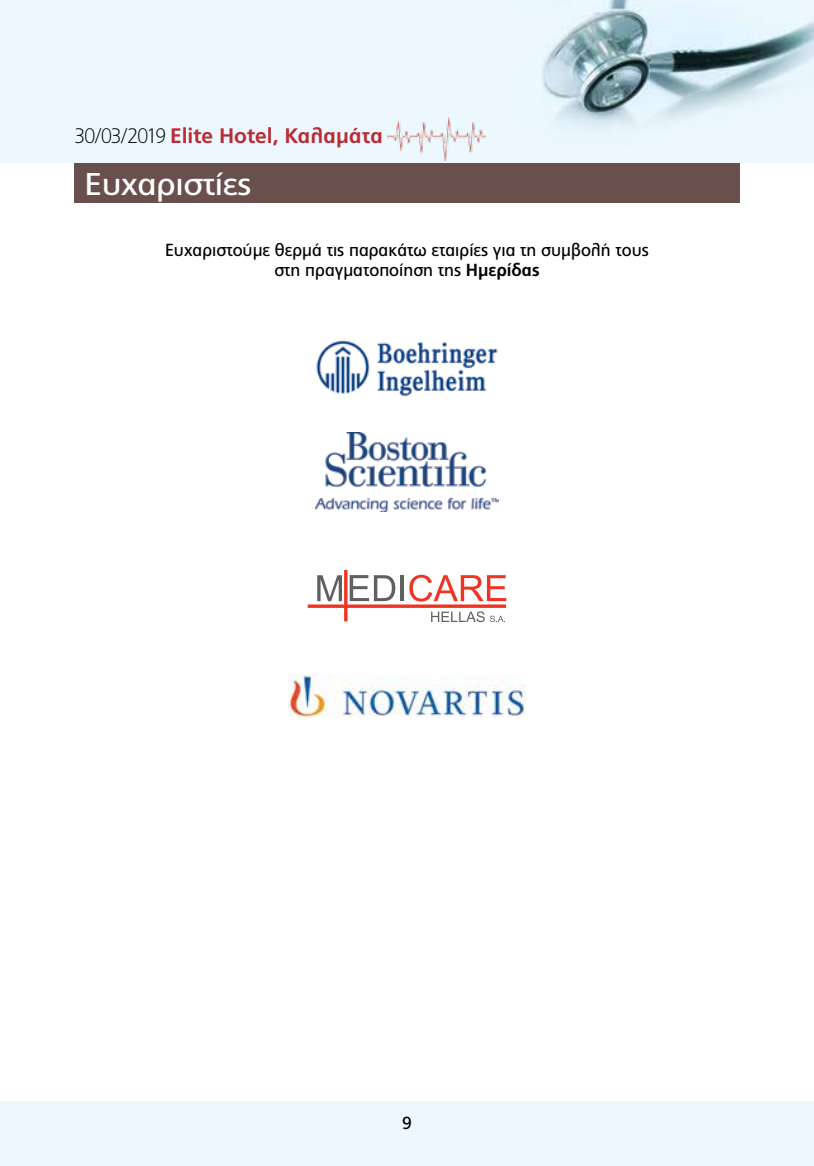
<style>
.page{position:relative;width:814px;height:1166px;background:#fff}
.page>*{position:absolute;margin:0;border:0;box-sizing:border-box;transform-origin:0 0}
.t1{font:31.5px "PF Catalog";letter-spacing:-.01em;color:#fff;scale:1.06 1}
.t2{font:700 21px "PF Catalog";letter-spacing:-.005em;color:#b92d37}
.t3{font:17.5px/19.2px "PF Catalog";color:#000;text-align:center}
.s1{font-weight:100;color:#000}
.s2{font-weight:700}
</style>
<div class="page">
<div style="left:0;top:0;width:814px;height:162px;background:#ecf8fe"></div>
<div style="left:0;top:1101px;width:814px;height:65px;background:#ecf8fe"></div>
<img style="left:387px;top:117px;width:98px;height:43px">
<img style="left:542px;top:0;width:272px;height:128px">
<img style="left:316px;top:340px;width:182px;height:56px">
<img style="left:316px;top:432px;width:182px;height:80px">
<svg style="left:308px;top:570px;width:198px;height:52px"></svg>
<hr style="left:401px;top:575px;width:3px;height:26px;background:#5f6062">
<img style="left:288px;top:674px;width:238px;height:43px">
<div style="left:74px;top:163px;width:665px;height:40px;background:#6a504d"></div>
<p class="t2" style="left:74px;top:124px;width:310px"><span class="s1">30/03/2019</span> Elite Hotel, Καλαμάτα</p>
<h1 class="t1" style="left:84px;top:166px;width:159px">Ευχαριστίες</h1>
<p class="t3" style="left:165px;top:241px;width:485px">Ευχαριστούμε θερμά τις παρακάτω εταιρίες για τη συμβολή τους στη πραγματοποίηση της <span class="s2">Ημερίδας</span></p>
<p class="t3" style="left:402px;top:1113px;width:11px">9</p>
</div>
